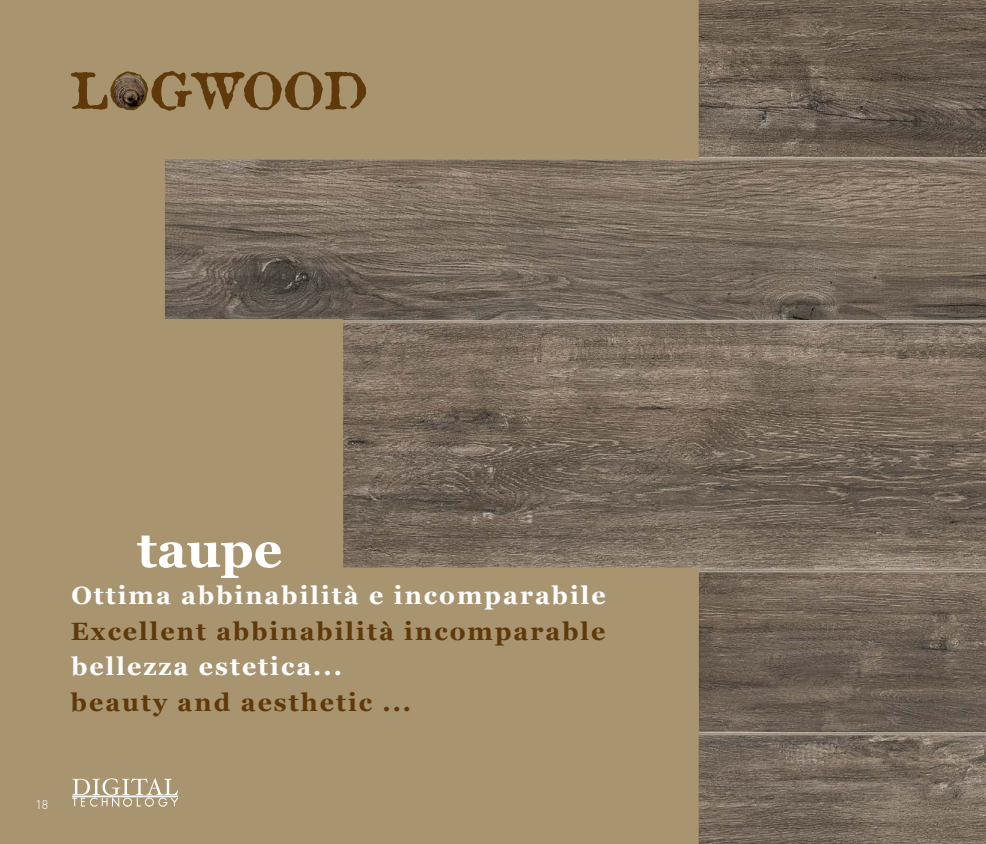
<style>
.page{position:relative;width:986px;height:844px;background:#fff}
.page>*{position:absolute;margin:0;border:0;box-sizing:border-box;transform-origin:0 0}
.t1{font:700 50px "Georgia";color:#fff}
.t2{font:700 25px "Georgia";letter-spacing:.08em;color:#5f3909}
.t3{font:700 25px "Georgia";letter-spacing:.08em;color:#fff}
.t4{font:300 12.5px "DIN";color:#fff}
</style>
<div class="page">
<div style="left:0;top:0;width:698px;height:843px;background:#a8946f"></div>
<svg style="left:72px;top:778px;width:93px;height:29px"></svg>
<img style="left:165px;top:0;width:820px;height:843px">
<svg style="left:71px;top:71px;width:295px;height:40px"></svg>
<h1 class="t1" style="left:137px;top:521px;width:146px">taupe</h1>
<p class="t3" style="left:71px;top:580px;width:535px">Ottima abbinabilità e incomparabile</p>
<p class="t2" style="left:71px;top:616px;width:535px">Excellent abbinabilità incomparable</p>
<p class="t3" style="left:71px;top:652px;width:272px">bellezza estetica...</p>
<p class="t2" style="left:71px;top:688px;width:341px">beauty and aesthetic ...</p>
<p class="t4" style="left:35px;top:796px;width:14px">18</p>
</div>
